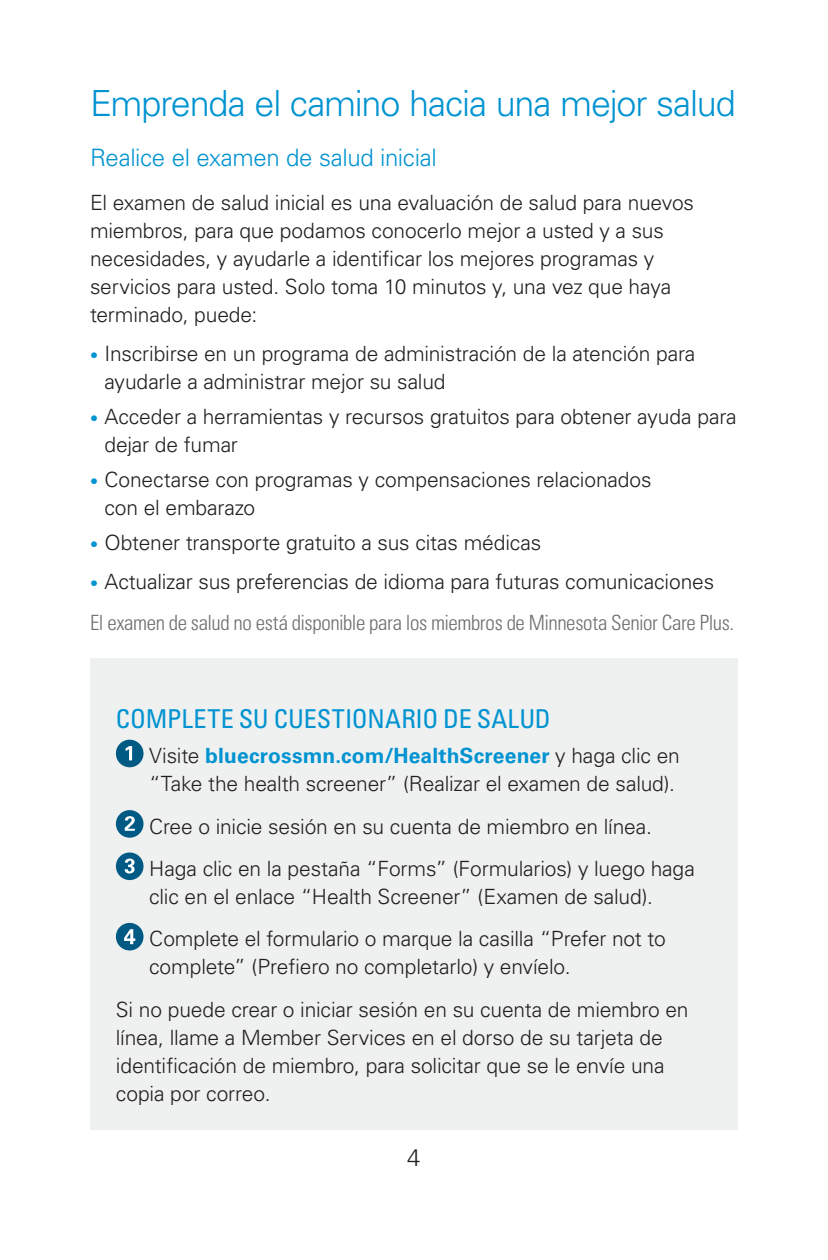
<style>
.page{position:relative;width:828px;height:1260px;background:#fff}
.page>*{position:absolute;margin:0;border:0;box-sizing:border-box;transform-origin:0 0}
.Large_headline_2_MH{font:300 36px "Univers LT Pro 45";letter-spacing:-.03em;color:#0093d1}
.Paragraph_Headline{font:condensed 26px "Univers LT Pro";letter-spacing:-.005em;color:#0093d1}
.Lead-in_copy{font:300 24px "Univers LT Pro 45";letter-spacing:-.015em;color:#0093d1}
.Body_Copy_-_GOVT_Medicaid{font:300 24px "Univers LT Pro 45";color:#231f20}
.Body_Copy_-_GOVT_Medicaid-2{font:300 21px/28px "Univers LT Pro 45";letter-spacing:-.005em;color:#231f20}
.Disclaimers_-_H_W{font:300 condensed 21px "Univers LT Pro";letter-spacing:-.02em;color:#6d6f71}
.s1{font-size:16px;color:#0093d1}
.s2{font-family:"Univers LT Pro 65";font-weight:700;color:#0093d1}
</style>
<div class="page">
<div style="left:90px;top:658px;width:648px;height:472px;background:#eff0f0"></div>
<div style="left:116px;top:740px;width:28px;height:27px;background:#005a84;border-radius:50%"></div>
<svg style="left:126px;top:746px;width:6px;height:14px"></svg>
<div style="left:116px;top:810px;width:28px;height:28px;background:#005a84;border-radius:50%"></div>
<svg style="left:125px;top:816px;width:10px;height:15px"></svg>
<div style="left:116px;top:852px;width:28px;height:28px;background:#005a84;border-radius:50%"></div>
<svg style="left:125px;top:859px;width:10px;height:15px"></svg>
<div style="left:116px;top:923px;width:28px;height:27px;background:#005a84;border-radius:50%"></div>
<svg style="left:124px;top:929px;width:11px;height:15px"></svg>
<p class="Large_headline_2_MH" style="left:90px;top:80px;width:647px">Emprenda el camino hacia una mejor salud</p>
<p class="Lead-in_copy" style="left:90px;top:141px;width:348px">Realice el examen de salud inicial</p>
<p class="Body_Copy_-_GOVT_Medicaid-2" style="left:90px;top:188px;width:606px">El examen de salud inicial es una evaluación de salud para nuevos miembros, para que podamos conocerlo mejor a usted y a sus necesidades, y ayudarle a identificar los mejores programas y servicios para usted. Solo toma 10 minutos y, una vez que haya terminado, puede:</p>
<p class="Body_Copy_-_GOVT_Medicaid-2" style="left:104px;top:339px;width:593px;text-indent:-14px"><span class="s1">•</span> Inscribirse en un programa de administración de la atención para ayudarle a administrar mejor su salud</p>
<p class="Body_Copy_-_GOVT_Medicaid-2" style="left:104px;top:402px;width:634px;text-indent:-14px"><span class="s1">•</span> Acceder a herramientas y recursos gratuitos para obtener ayuda para dejar de fumar</p>
<p class="Body_Copy_-_GOVT_Medicaid-2" style="left:104px;top:465px;width:549px;text-indent:-14px"><span class="s1">•</span> Conectarse con programas y compensaciones relacionados con el embarazo</p>
<p class="Body_Copy_-_GOVT_Medicaid-2" style="left:90px;top:528px;width:453px"><span class="s1">•</span> Obtener transporte gratuito a sus citas médicas</p>
<p class="Body_Copy_-_GOVT_Medicaid-2" style="left:90px;top:567px;width:626px"><span class="s1">•</span> Actualizar sus preferencias de idioma para futuras comunicaciones</p>
<p class="Disclaimers_-_H_W" style="left:90px;top:608px;width:646px">El examen de salud no está disponible para los miembros de Minnesota Senior Care Plus.</p>
<p class="Paragraph_Headline" style="left:116px;top:702px;width:436px">COMPLETE SU CUESTIONARIO DE SALUD</p>
<p class="Body_Copy_-_GOVT_Medicaid-2" style="left:149px;top:741px;width:532px">Visite <span class="s2">bluecrossmn.com/HealthScreener</span> y haga clic en “Take the health screener” (Realizar el examen de salud).</p>
<p class="Body_Copy_-_GOVT_Medicaid-2" style="left:149px;top:812px;width:504px">Cree o inicie sesión en su cuenta de miembro en línea.</p>
<p class="Body_Copy_-_GOVT_Medicaid-2" style="left:149px;top:854px;width:547px">Haga clic en la pestaña “Forms” (Formularios) y luego haga clic en el enlace “Health Screener” (Examen de salud).</p>
<p class="Body_Copy_-_GOVT_Medicaid-2" style="left:149px;top:925px;width:518px">Complete el formulario o marque la casilla “Prefer not to complete” (Prefiero no completarlo) y envíelo.</p>
<p class="Body_Copy_-_GOVT_Medicaid-2" style="left:116px;top:995px;width:574px">Si no puede crear o iniciar sesión en su cuenta de miembro en línea, llame a Member Services en el dorso de su tarjeta de identificación de miembro, para solicitar que se le envíe una copia por correo.</p>
<p class="Body_Copy_-_GOVT_Medicaid" style="left:407px;top:1142px;width:15px">4</p>
</div>
